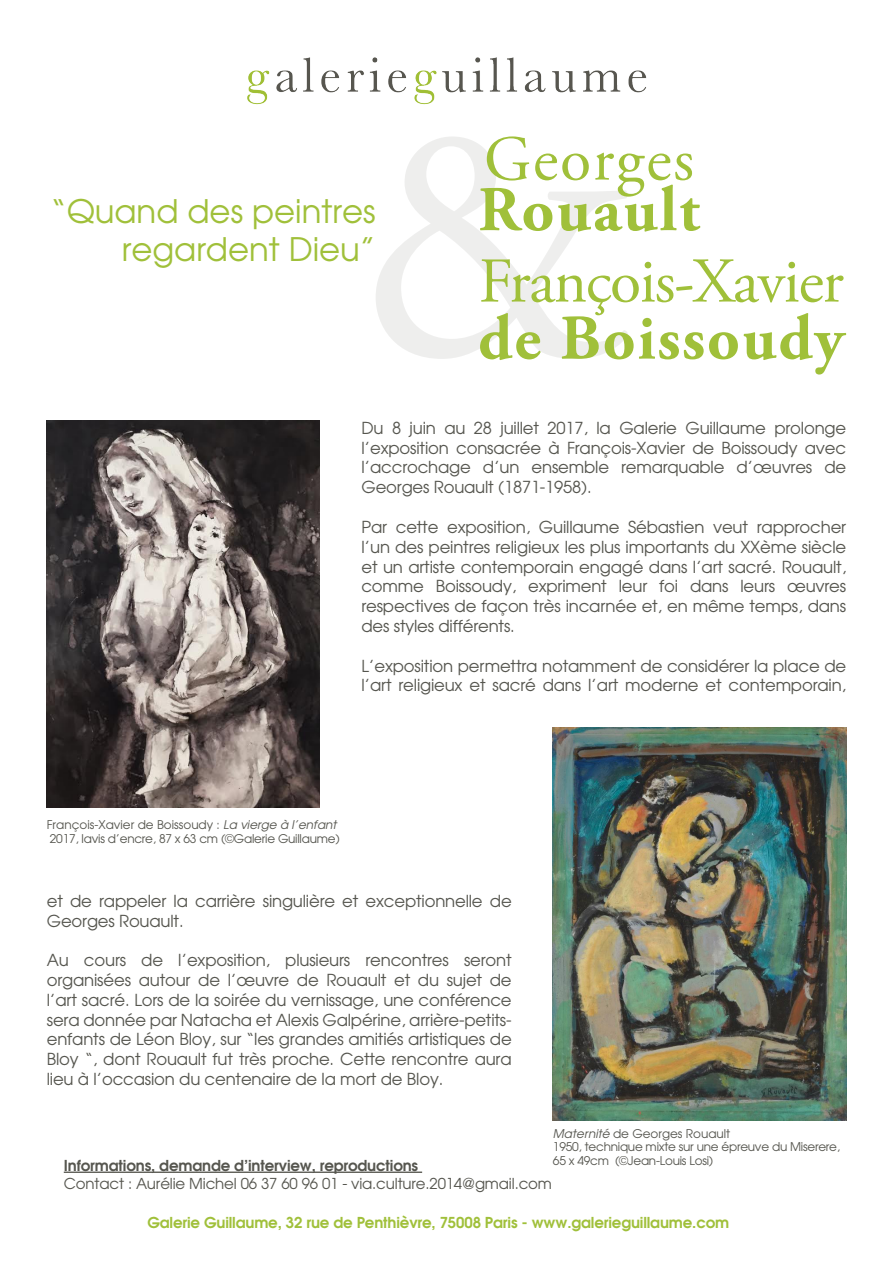
<style>
.page{position:relative;width:893px;height:1263px;background:#fff}
.page>*{position:absolute;margin:0;border:0;box-sizing:border-box;transform-origin:0 0}
.t1{font:32.4px/38.8px "Avant Garde";color:#a0c03a;text-align:right}
.t2{font:16.5px/19.8px "Avant Garde";letter-spacing:-.01em;color:#56564f;text-align:justify}
.t3{font:600 15px "Avant Garde";letter-spacing:-.01em;color:#a0c03a}
.t4{font:15px "Avant Garde";letter-spacing:-.01em;color:#56564f}
.t5{font:600 15px "Avant Garde";letter-spacing:-.01em;color:#56564f}
.t6{font:12px/14.4px "Avant Garde";letter-spacing:-.02em;color:#56564f}
.t7{font:12px "Avant Garde";color:#56564f}
.s1{font-style:italic}
</style>
<div class="page">
<svg style="left:376px;top:137px;width:199px;height:222px"></svg>
<img style="left:247px;top:57px;width:400px;height:48px">
<hr style="left:64px;top:1171px;width:358px;height:2px;background:#56564f">
<svg style="left:480px;top:259px;width:366px;height:116px"></svg>
<svg style="left:480px;top:136px;width:220px;height:96px"></svg>
<img style="left:47px;top:420px;width:272px;height:387px">
<img style="left:553px;top:727px;width:293px;height:394px">
<p class="t1" style="left:50px;top:191px;width:327px">“Quand des peintres regardent Dieu”</p>
<p class="t2" style="left:361px;top:418px;width:486px">Du 8 juin au 28 juillet 2017, la Galerie Guillaume prolonge l’exposition consacrée à François-Xavier de Boissoudy avec l’accrochage d’un ensemble remarquable d’œuvres de Georges Rouault (1871-1958).</p>
<p class="t2" style="left:361px;top:517px;width:486px">Par cette exposition, Guillaume Sébastien veut rapprocher l’un des peintres religieux les plus importants du XXème siècle et un artiste contemporain engagé dans l’art sacré. Rouault, comme Boissoudy, expriment leur foi dans leurs œuvres respectives de façon très incarnée et, en même temps, dans des styles différents.</p>
<p class="t2" style="left:361px;top:655px;width:486px">L’exposition permettra notamment de considérer la place de l’art religieux et sacré dans l’art moderne et contemporain,</p>
<p class="t7" style="left:47px;top:817px;width:291px">François-Xavier de Boissoudy : <span class="s1">La vierge à l’enfant</span></p>
<p class="t6" style="left:50px;top:831px;width:291px">2017, lavis d’encre, 87 x 63 cm (©Galerie Guillaume)</p>
<p class="t2" style="left:47px;top:890px;width:466px">et de rappeler la carrière singulière et exceptionnelle de<br>Georges Rouault.</p>
<p class="t2" style="left:47px;top:950px;width:466px">Au cours de l’exposition, plusieurs rencontres seront organisées autour de l’œuvre de Rouault et du sujet de l’art sacré. Lors de la soirée du vernissage, une conférence sera donnée par Natacha et Alexis Galpérine, arrière-petits&shy;enfants de Léon Bloy, sur “les grandes amitiés artistiques de Bloy “, dont Rouault fut très proche. Cette rencontre aura lieu à l’occasion du centenaire de la mort de Bloy.</p>
<p class="t7" style="left:553px;top:1126px;width:179px"><span class="s1">Maternité</span> de Georges Rouault</p>
<p class="t6" style="left:553px;top:1139px;width:289px">1950, technique mixte sur une épreuve du Miserere,<br>65 x 49cm (©Jean-Louis Losi)</p>
<p class="t5" style="left:64px;top:1155px;width:356px">Informations, demande d’interview, reproductions</p>
<p class="t4" style="left:64px;top:1174px;width:490px">Contact : Aurélie Michel 06 37 60 96 01 - via.culture.2014@gmail.com</p>
<p class="t3" style="left:147px;top:1213px;width:583px">Galerie Guillaume, 32 rue de Penthièvre, 75008 Paris - www.galerieguillaume.com</p>
</div>
